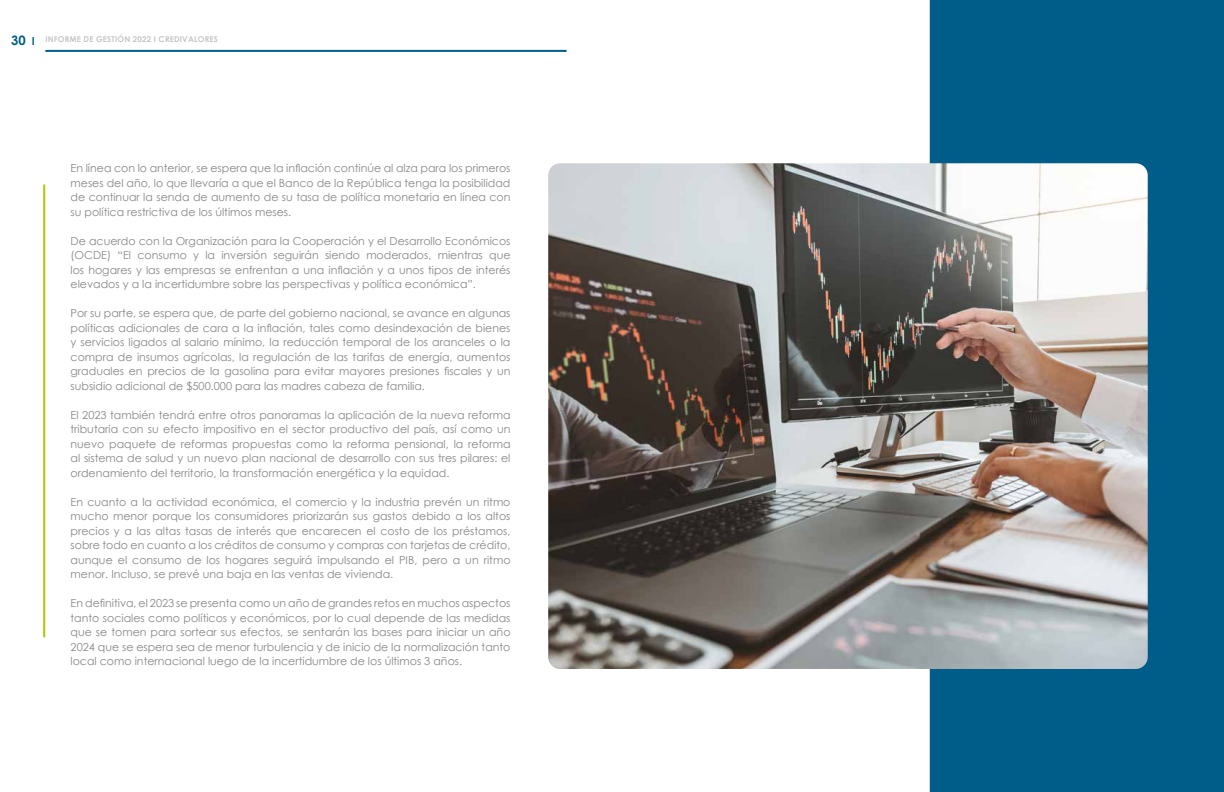
<style>
.page{position:relative;width:1224px;height:792px;background:#fff}
.page>*{position:absolute;margin:0;border:0;box-sizing:border-box;transform-origin:0 0}
.t1{font:700 13px "Century Gothic";color:#005d89}
.t2{font:11px/14.5px "Century Gothic";color:#878787;text-align:justify}
.t3{font:700 11px "Century Gothic";color:#005d89}
.t4{font:700 8px "Century Gothic";letter-spacing:.02em;color:#c6c6c6}
</style>
<div class="page">
<hr style="left:45px;top:50px;width:522px;height:2px;background:#005d89">
<div style="left:930px;top:0;width:294px;height:792px;background:#005d89"></div>
<img style="left:548px;top:163px;width:600px;height:506px">
<hr style="left:43px;top:185px;width:2px;height:452px;background:#afc605">
<p class="t1" style="left:11px;top:31px;width:16px">30</p>
<p class="t4" style="left:45px;top:33px;width:174px">INFORME DE GESTIÓN 2022 I CREDIVALORES</p>
<p class="t3" style="left:32px;top:33px;width:5px">I</p>
<p class="t2" style="left:71px;top:161px;width:441px">En línea con lo anterior, se espera que la inflación continúe al alza para los primeros meses del año, lo que llevaría a que el Banco de la República tenga la posibilidad de continuar la senda de aumento de su tasa de política monetaria en línea con su política restrictiva de los últimos meses.</p>
<p class="t2" style="left:71px;top:233px;width:441px">De acuerdo con la Organización para la Cooperación y el Desarrollo Económicos (OCDE) “El consumo y la inversión seguirán siendo moderados, mientras que los hogares y las empresas se enfrentan a una inflación y a unos tipos de interés elevados y a la incertidumbre sobre las perspectivas y política económica”.</p>
<p class="t2" style="left:71px;top:306px;width:441px">Por su parte, se espera que, de parte del gobierno nacional, se avance en algunas políticas adicionales de cara a la inflación, tales como desindexación de bienes y servicios ligados al salario mínimo, la reducción temporal de los aranceles o la compra de insumos agrícolas, la regulación de las tarifas de energía, aumentos graduales en precios de la gasolina para evitar mayores presiones fiscales y un subsidio adicional de $500.000 para las madres cabeza de familia.</p>
<p class="t2" style="left:71px;top:407px;width:441px">El 2023 también tendrá entre otros panoramas la aplicación de la nueva reforma tributaria con su efecto impositivo en el sector productivo del país, así como un nuevo paquete de reformas propuestas como la reforma pensional, la reforma al sistema de salud y un nuevo plan nacional de desarrollo con sus tres pilares: el ordenamiento del territorio, la transformación energética y la equidad.</p>
<p class="t2" style="left:71px;top:494px;width:441px">En cuanto a la actividad económica, el comercio y la industria prevén un ritmo mucho menor porque los consumidores priorizarán sus gastos debido a los altos precios y a las altas tasas de interés que encarecen el costo de los préstamos, sobre todo en cuanto a los créditos de consumo y compras con tarjetas de crédito, aunque el consumo de los hogares seguirá impulsando el PIB, pero a un ritmo menor. Incluso, se prevé una baja en las ventas de vivienda.</p>
<p class="t2" style="left:71px;top:596px;width:441px">En definitiva, el 2023 se presenta como un año de grandes retos en muchos aspectos tanto sociales como políticos y económicos, por lo cual depende de las medidas que se tomen para sortear sus efectos, se sentarán las bases para iniciar un año 2024 que se espera sea de menor turbulencia y de inicio de la normalización tanto local como internacional luego de la incertidumbre de los últimos 3 años.</p>
</div>
